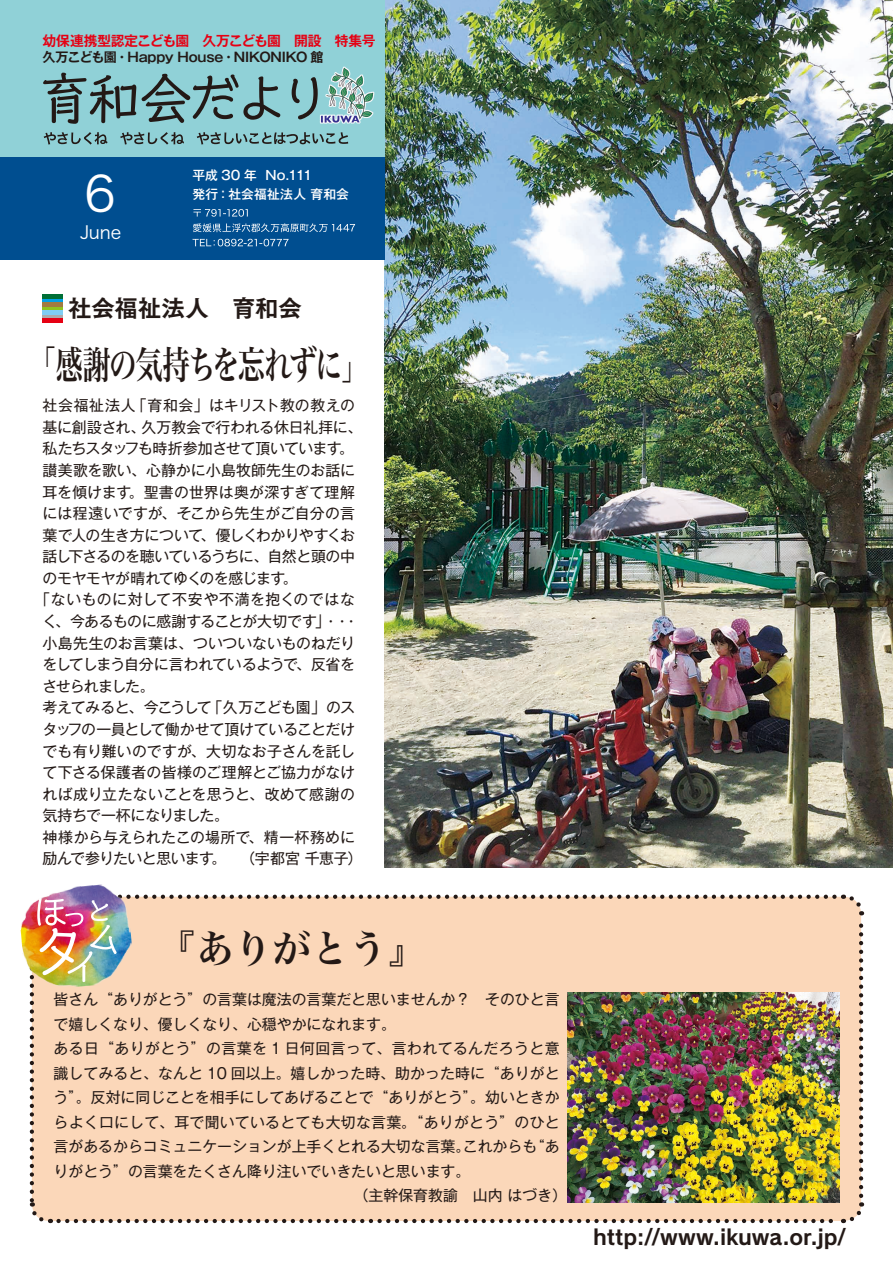
<style>
.page{position:relative;width:893px;height:1263px;background:#fff}
.page>*{position:absolute;margin:0;border:0;box-sizing:border-box;transform-origin:0 0}
.t1{font:48.45px "Hira Kaku Pro W3";color:#fff}
.t2{font:38.25px "Hira Min Pro W6";letter-spacing:-.055em;color:#231916;scale:.72 1}
.t3{font:38.25px "Hira Min Pro W6";letter-spacing:-.03em;color:#231916}
.t4{font:23.4px "Tsuku Go Pro E";color:#231916}
.t5{font:21.3px "Rodin NTLG Pro B";color:#231916}
.t6{font:17.85px "Hira Kaku Pro W3";color:#fff}
.t7{font:14.85px "Gothic MB101 Pro";color:#231916}
.t8{font:14.85px "Gothic MB101 Pro";letter-spacing:-.03em;color:#231916}
.t9{font:14.85px "Gothic MB101 Pro";letter-spacing:-.05em;color:#231916}
.t10{font:14.85px "Gothic MB101 Pro";letter-spacing:.035em;color:#231916}
.t11{font:14.85px "Gothic MB101 Pro";letter-spacing:.03em;color:#231916}
.t12{font:14.85px "Gothic MB101 Pro";letter-spacing:-.025em;color:#231916}
.t13{font:14.85px "Gothic MB101 Pro";letter-spacing:-.035em;color:#231916}
.t14{font:14.85px "Gothic MB101 Pro";letter-spacing:.02em;color:#231916}
.t15{font:14.85px "Gothic MB101 Pro";letter-spacing:-.02em;color:#231916}
.t16{font:14.85px "Gothic MB101 Pro";letter-spacing:-.08em;color:#231916}
.t17{font:700 13.8px "Gothic MB101 Pro De";letter-spacing:-.035em;color:#e60013}
.t18{font:700 13.05px "Gothic MB101 Pro De";letter-spacing:-.015em;color:#231916}
.t19{font:500 12.75px/19.2px "Gothic MB101 Pro";letter-spacing:.015em;color:#fff}
</style>
<div class="page">
<img style="left:385px;top:0;width:508px;height:867px">
<div style="left:0;top:0;width:385px;height:157px;background:#90d1d7"></div>
<div style="left:0;top:157px;width:385px;height:102px;background:#004e90"></div>
<img style="left:20px;top:884px;width:92px;height:83px">
<svg style="left:29px;top:892px;width:836px;height:332px;background:#f5d2b6"></svg>
<svg style="left:43px;top:298px;width:20px;height:4px"></svg>
<svg style="left:43px;top:315px;width:20px;height:4px"></svg>
<div style="left:43px;top:306px;width:20px;height:5px;background:#8fc41f"></div>
<hr style="left:43px;top:311px;width:20px;height:4px;background:#7fcef4">
<hr style="left:43px;top:302px;width:20px;height:4px;background:#a27b41">
<hr style="left:43px;top:294px;width:20px;height:4px;background:#006f36">
<hr style="left:43px;top:319px;width:20px;height:4px;background:#e60013">
<img style="left:567px;top:993px;width:272px;height:210px">
<svg style="left:44px;top:132px;width:304px;height:13px"></svg>
<svg style="left:43px;top:73px;width:274px;height:51px"></svg>
<img style="left:317px;top:66px;width:58px;height:58px">
<svg style="left:193px;top:239px;width:95px;height:7px"></svg>
<svg style="left:193px;top:223px;width:162px;height:9px"></svg>
<svg style="left:193px;top:209px;width:55px;height:8px"></svg>
<p class="t17" style="left:43px;top:29px;width:335px">幼保連携型認定こども園　久万こども園　開設　特集号</p>
<p class="t18" style="left:43px;top:47px;width:282px">久万こども園・Happy House・NIKONIKO 館</p>
<h1 class="t1" style="left:84px;top:150px;width:33px">6</h1>
<p class="t6" style="left:80px;top:217px;width:43px">June</p>
<p class="t19" style="left:193px;top:164px;width:158px">平成 30 年 No.111<br>発行 : 社会福祉法人 育和会</p>
<h3 class="t4" style="left:68px;top:288px;width:235px">社会福祉法人　育和会</h3>
<h2 class="t2" style="left:29px;top:330px;width:473px">「感謝の気持ちを忘れずに」</h2>
<p class="t10" style="left:43px;top:393px;width:314px">社会福祉法人「育和会」はキリスト教の教えの</p>
<p class="t7" style="left:43px;top:415px;width:321px">基に創設され、久万教会で行われる休日礼拝に、</p>
<p class="t13" style="left:43px;top:436px;width:313px">私たちスタッフも時折参加させて頂いています。</p>
<p class="t7" style="left:43px;top:458px;width:314px">讃美歌を歌い、心静かに小島牧師先生のお話に</p>
<p class="t7" style="left:43px;top:480px;width:314px">耳を傾けます。聖書の世界は奥が深すぎて理解</p>
<p class="t7" style="left:43px;top:501px;width:314px">には程遠いですが、そこから先生がご自分の言</p>
<p class="t9" style="left:43px;top:523px;width:314px">葉で人の生き方について、優しくわかりやすくお</p>
<p class="t8" style="left:43px;top:544px;width:314px">話し下さるのを聴いているうちに、自然と頭の中</p>
<p class="t8" style="left:43px;top:566px;width:257px">のモヤモヤが晴れてゆくのを感じます。</p>
<p class="t10" style="left:35px;top:587px;width:321px">「ないものに対して不安や不満を抱くのではな</p>
<p class="t12" style="left:43px;top:609px;width:318px">く、今あるものに感謝することが大切です」・・・</p>
<p class="t7" style="left:43px;top:631px;width:314px">小島先生のお言葉は、ついついないものねだり</p>
<p class="t9" style="left:43px;top:652px;width:314px">をしてしまう自分に言われているようで、反省を</p>
<p class="t16" style="left:43px;top:674px;width:114px">させられました。</p>
<p class="t9" style="left:43px;top:695px;width:314px">考えてみると、今こうして「久万こども園」のス</p>
<p class="t8" style="left:43px;top:717px;width:314px">タッフの一員として働かせて頂けていることだけ</p>
<p class="t7" style="left:43px;top:738px;width:314px">でも有り難いのですが、大切なお子さんを託し</p>
<p class="t7" style="left:43px;top:760px;width:314px">て下さる保護者の皆様のご理解とご協力がなけ</p>
<p class="t7" style="left:43px;top:782px;width:314px">れば成り立たないことを思うと、改めて感謝の</p>
<p class="t15" style="left:43px;top:803px;width:188px">気持ちで一杯になりました。</p>
<p class="t14" style="left:43px;top:825px;width:314px">神様から与えられたこの場所で、精一杯務めに</p>
<p class="t8" style="left:43px;top:846px;width:321px">励んで参りたいと思います。 （宇都宮千恵子）</p>
<h2 class="t3" style="left:158px;top:915px;width:269px">『ありがとう』</h2>
<p class="t7" style="left:54px;top:987px;width:507px">皆さん“ありがとう”の言葉は魔法の言葉だと思いませんか？　そのひと言</p>
<p class="t7" style="left:54px;top:1012px;width:344px">で嬉しくなり、優しくなり、心穏やかになれます。</p>
<p class="t11" style="left:54px;top:1036px;width:508px">ある日“ありがとう”の言葉を 1 日何回言って、言われてるんだろうと意</p>
<p class="t7" style="left:54px;top:1061px;width:508px">識してみると、なんと 10 回以上。嬉しかった時、助かった時に“ありがと</p>
<p class="t7" style="left:54px;top:1085px;width:507px">う”。反対に同じことを相手にしてあげることで“ありがとう”。幼いときか</p>
<p class="t7" style="left:54px;top:1110px;width:508px">らよく口にして、耳で聞いているとても大切な言葉。“ありがとう”のひと</p>
<p class="t7" style="left:54px;top:1134px;width:507px">言があるからコミュニケーションが上手くとれる大切な言葉。これからも“あ</p>
<p class="t7" style="left:54px;top:1158px;width:418px">りがとう”の言葉をたくさん降り注いでいきたいと思います。</p>
<p class="t7" style="left:354px;top:1183px;width:215px">（主幹保育教諭　山内はづき）</p>
<h3 class="t5" style="left:593px;top:1223px;width:254px">http://www.ikuwa.or.jp/</h3>
</div>
